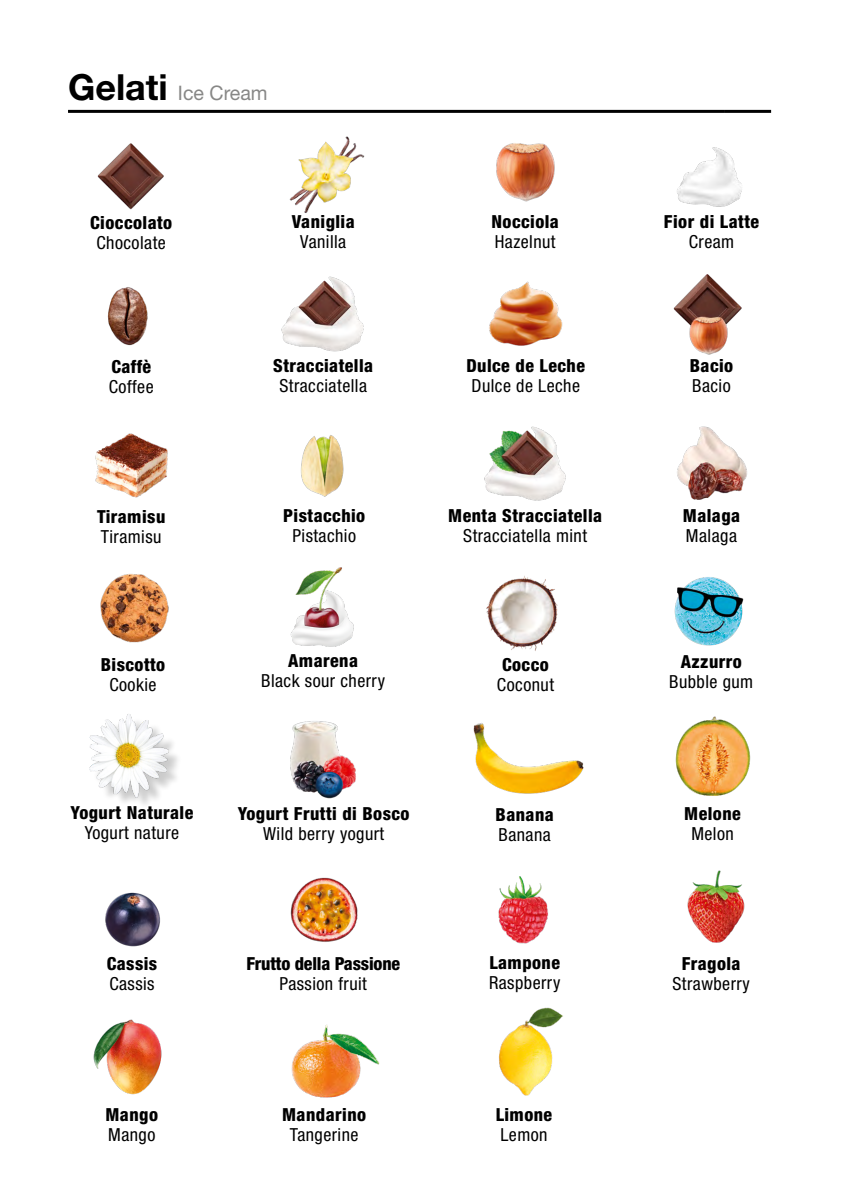
<style>
.page{position:relative;width:842px;height:1191px;background:#fff}
.page>*{position:absolute;margin:0;border:0;box-sizing:border-box;transform-origin:0 0}
.t1{font:20px "Helvetica Neue LT Std";color:#878786}
.t2{font:condensed 18px "Helvetica Neue LT Std";letter-spacing:.025em;color:#000}
.t3{font:800 condensed 18px "Helvetica Neue LT Std";letter-spacing:.025em;color:#000}
.t4{font:800 condensed 18px "Helvetica Neue LT Std";letter-spacing:-.01em;color:#000}
.s1{font-weight:700;font-size:36px;color:#000}
</style>
<div class="page">
<hr style="left:68px;top:110px;width:656px;height:3px;background:#000">
<hr style="left:724px;top:110px;width:47px;height:3px;background:#000">
<img style="left:687px;top:870px;width:58px;height:73px">
<img style="left:498px;top:876px;width:50px;height:68px">
<img style="left:499px;top:1007px;width:64px;height:89px">
<img style="left:291px;top:1024px;width:89px;height:74px">
<img style="left:675px;top:716px;width:76px;height:80px">
<img style="left:290px;top:877px;width:68px;height:65px">
<img style="left:93px;top:1019px;width:69px;height:76px">
<img style="left:105px;top:892px;width:56px;height:55px">
<img style="left:290px;top:721px;width:66px;height:78px">
<img style="left:89px;top:714px;width:89px;height:91px">
<img style="left:290px;top:567px;width:64px;height:80px">
<img style="left:473px;top:723px;width:111px;height:71px">
<img style="left:496px;top:143px;width:59px;height:59px">
<img style="left:673px;top:274px;width:69px;height:81px">
<img style="left:107px;top:287px;width:41px;height:59px">
<img style="left:97px;top:143px;width:67px;height:67px">
<img style="left:677px;top:147px;width:65px;height:60px">
<img style="left:486px;top:575px;width:72px;height:76px">
<img style="left:301px;top:435px;width:43px;height:62px">
<img style="left:95px;top:433px;width:73px;height:65px">
<img style="left:284px;top:112px;width:87px;height:101px">
<img style="left:674px;top:577px;width:70px;height:69px">
<img style="left:100px;top:574px;width:69px;height:69px">
<img style="left:677px;top:426px;width:70px;height:74px">
<img style="left:484px;top:426px;width:82px;height:75px">
<img style="left:281px;top:276px;width:83px;height:76px">
<img style="left:489px;top:281px;width:74px;height:65px">
<p class="t1" style="left:68px;top:81px;width:201px"><span class="s1">Gelati</span> Ice Cream</p>
<p class="t3" style="left:90px;top:212px;width:84px">Cioccolato</p>
<p class="t2" style="left:97px;top:233px;width:71px">Chocolate</p>
<p class="t3" style="left:292px;top:211px;width:64px">Vaniglia</p>
<p class="t2" style="left:300px;top:232px;width:48px">Vanilla</p>
<p class="t3" style="left:491px;top:211px;width:69px">Nocciola</p>
<p class="t2" style="left:495px;top:232px;width:62px">Hazelnut</p>
<p class="t3" style="left:664px;top:211px;width:97px">Fior di Latte</p>
<p class="t2" style="left:689px;top:232px;width:47px">Cream</p>
<p class="t3" style="left:111px;top:355px;width:41px">Caffè</p>
<p class="t2" style="left:109px;top:376px;width:46px">Coffee</p>
<p class="t3" style="left:273px;top:355px;width:101px">Stracciatella</p>
<p class="t2" style="left:279px;top:375px;width:89px">Stracciatella</p>
<p class="t3" style="left:466px;top:355px;width:120px">Dulce de Leche</p>
<p class="t2" style="left:471px;top:375px;width:110px">Dulce de Leche</p>
<p class="t3" style="left:690px;top:354px;width:45px">Bacio</p>
<p class="t2" style="left:692px;top:375px;width:40px">Bacio</p>
<p class="t3" style="left:97px;top:505px;width:70px">Tiramisu</p>
<p class="t2" style="left:101px;top:526px;width:62px">Tiramisu</p>
<p class="t3" style="left:283px;top:504px;width:84px">Pistacchio</p>
<p class="t2" style="left:292px;top:525px;width:65px">Pistachio</p>
<p class="t3" style="left:448px;top:504px;width:155px">Menta Stracciatella</p>
<p class="t2" style="left:463px;top:525px;width:125px">Stracciatella mint</p>
<p class="t3" style="left:683px;top:504px;width:59px">Malaga</p>
<p class="t2" style="left:686px;top:525px;width:53px">Malaga</p>
<p class="t3" style="left:101px;top:653px;width:66px">Biscotto</p>
<p class="t2" style="left:109px;top:674px;width:49px">Cookie</p>
<p class="t3" style="left:288px;top:649px;width:71px">Amarena</p>
<p class="t2" style="left:261px;top:670px;width:125px">Black sour cherry</p>
<p class="t3" style="left:502px;top:653px;width:48px">Cocco</p>
<p class="t2" style="left:497px;top:674px;width:59px">Coconut</p>
<p class="t3" style="left:681px;top:651px;width:63px">Azzurro</p>
<p class="t2" style="left:669px;top:671px;width:86px">Bubble gum</p>
<p class="t3" style="left:71px;top:802px;width:124px">Yogurt Naturale</p>
<p class="t2" style="left:85px;top:822px;width:96px">Yogurt nature</p>
<p class="t3" style="left:238px;top:802px;width:173px">Yogurt Frutti di Bosco</p>
<p class="t2" style="left:263px;top:823px;width:123px">Wild berry yogurt</p>
<p class="t3" style="left:496px;top:803px;width:60px">Banana</p>
<p class="t2" style="left:499px;top:824px;width:54px">Banana</p>
<p class="t3" style="left:684px;top:802px;width:58px">Melone</p>
<p class="t2" style="left:691px;top:823px;width:44px">Melon</p>
<p class="t3" style="left:107px;top:953px;width:52px">Cassis</p>
<p class="t2" style="left:109px;top:973px;width:47px">Cassis</p>
<p class="t4" style="left:246px;top:953px;width:155px">Frutto della Passione</p>
<p class="t2" style="left:280px;top:973px;width:89px">Passion fruit</p>
<p class="t3" style="left:489px;top:952px;width:72px">Lampone</p>
<p class="t2" style="left:489px;top:972px;width:73px">Raspberry</p>
<p class="t3" style="left:682px;top:952px;width:60px">Fragola</p>
<p class="t2" style="left:672px;top:973px;width:79px">Strawberry</p>
<p class="t3" style="left:106px;top:1103px;width:54px">Mango</p>
<p class="t2" style="left:108px;top:1124px;width:49px">Mango</p>
<p class="t3" style="left:282px;top:1103px;width:85px">Mandarino</p>
<p class="t2" style="left:290px;top:1124px;width:70px">Tangerine</p>
<p class="t3" style="left:496px;top:1103px;width:58px">Limone</p>
<p class="t2" style="left:500px;top:1124px;width:49px">Lemon</p>
</div>
